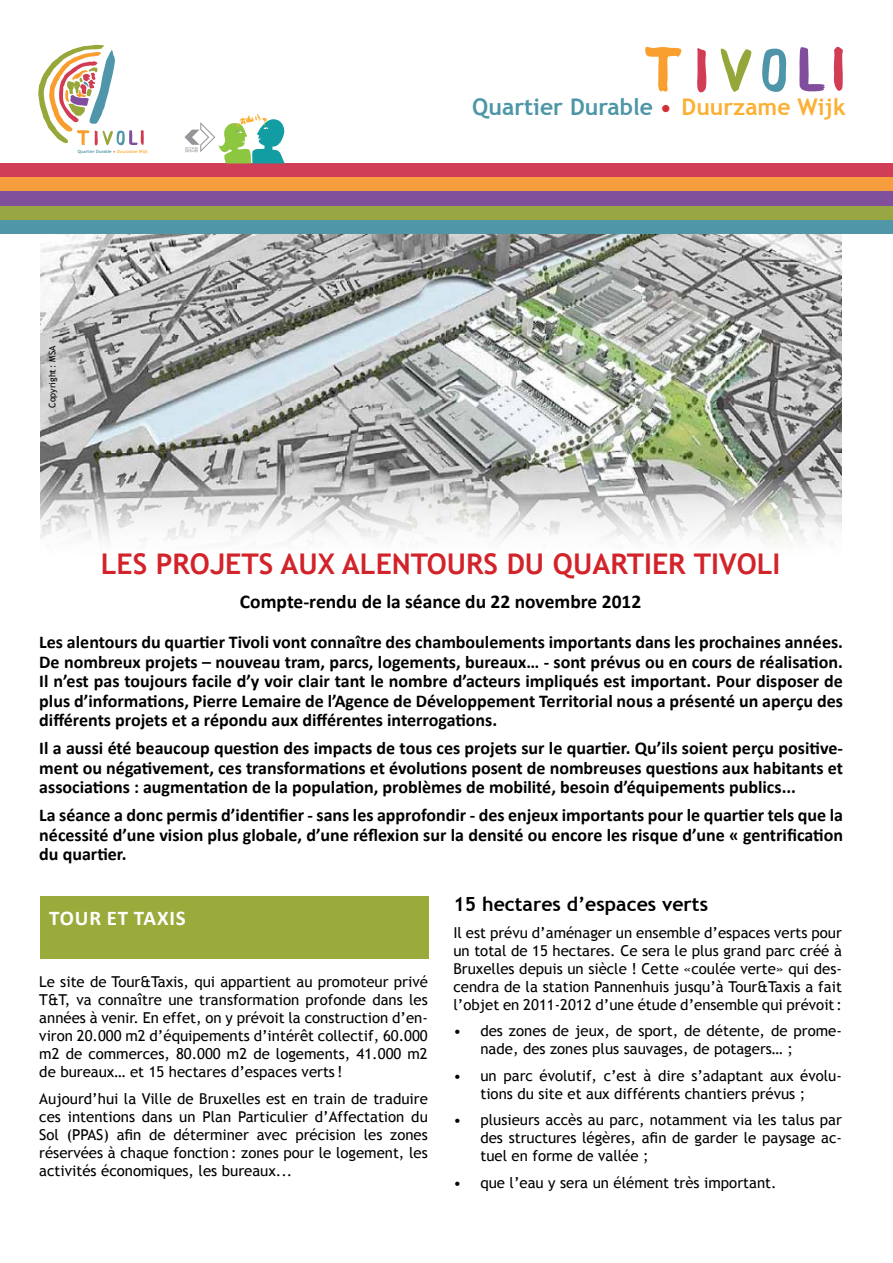
<style>
.page{position:relative;width:893px;height:1263px;background:#fff}
.page>*{position:absolute;margin:0;border:0;box-sizing:border-box;transform-origin:0 0}
.t1{font:700 28.5px "Trebuchet MS";color:#d2232a}
.t2{font:700 22.95px "Trebuchet MS";color:#4d96a7}
.t3{font:700 21px "Calibri";letter-spacing:.04em;color:#fff}
.t4{font:700 19.5px "Calibri";color:#000}
.t5{font:700 19.5px "Trebuchet MS";color:#000}
.t6{font:700 18px/19.5px "Calibri";color:#000;text-align:justify}
.t7{font:15px/18px "Trebuchet MS";color:#000;text-align:justify}
.t8{font:9px "Trebuchet MS";color:#000}
.t9{font:700 4.35px "Trebuchet MS";color:#4d96a7}
.s1{color:#fbb034}
.s2{color:#d32f36}
</style>
<div class="page">
<img style="left:40px;top:234px;width:802px;height:310px">
<div style="left:0;top:163px;width:893px;height:14px;background:#cf3d57"></div>
<div style="left:0;top:177px;width:893px;height:14px;background:#f69d3d"></div>
<div style="left:0;top:206px;width:893px;height:14px;background:#98a742"></div>
<div style="left:0;top:220px;width:893px;height:14px;background:#5096a9"></div>
<div style="left:0;top:191px;width:893px;height:15px;background:#81509c"></div>
<svg style="left:184px;top:114px;width:101px;height:49px"></svg>
<svg style="left:834px;top:47px;width:9px;height:44px"></svg>
<svg style="left:799px;top:47px;width:26px;height:45px"></svg>
<svg style="left:762px;top:48px;width:25px;height:44px"></svg>
<svg style="left:720px;top:48px;width:32px;height:44px"></svg>
<svg style="left:697px;top:48px;width:10px;height:45px"></svg>
<svg style="left:645px;top:47px;width:37px;height:45px"></svg>
<div style="left:40px;top:897px;width:389px;height:62px;background:#9aaa3b"></div>
<svg style="left:38px;top:45px;width:106px;height:101px"></svg>
<p class="t9" style="left:78px;top:149px;width:71px">Quartier Durable <span class="s1">Duurzame Wijk</span></p>
<h2 class="t2" style="left:472px;top:93px;width:375px">Quartier Durable <span class="s2">•</span> <span class="s1">Duurzame Wijk</span></h2>
<p class="t8" style="left:47px;top:408px;width:63px;rotate:-90deg">Copyright: MSA</p>
<h1 class="t1" style="left:101px;top:546px;width:681px">Les projets aux alentours du quartier Tivoli</h1>
<h3 class="t4" style="left:240px;top:589px;width:403px">Compte-rendu de la séance du 22 novembre 2012</h3>
<p class="t6" style="left:39px;top:632px;width:805px">Les alentours du quartier Tivoli vont connaître des chamboulements importants dans les prochaines années.<br>De nombreux projets – nouveau tram, parcs, logements, bureaux… - sont prévus ou en cours de réalisation.<br>Il n’est pas toujours facile d’y voir clair tant le nombre d’acteurs impliqués est important. Pour disposer de plus d’informations, Pierre Lemaire de l’Agence de Développement Territorial nous a présenté un aperçu des différents projets et a répondu aux différentes interrogations.</p>
<p class="t6" style="left:39px;top:738px;width:805px">Il a aussi été beaucoup question des impacts de tous ces projets sur le quartier. Qu’ils soient perçu positive&shy;ment ou négativement, ces transformations et évolutions posent de nombreuses questions aux habitants et associations : augmentation de la population, problèmes de mobilité, besoin d’équipements publics...</p>
<p class="t6" style="left:39px;top:805px;width:805px">La séance a donc permis d’identifier - sans les approfondir - des enjeux importants pour le quartier tels que la nécessité d’une vision plus globale, d’une réflexion sur la densité ou encore les risque d’une « gentrification du quartier.</p>
<h3 class="t3" style="left:49px;top:905px;width:138px">Tour et taxis</h3>
<p class="t7" style="left:39px;top:973px;width:390px">Le site de Tour&amp;Taxis, qui appartient au promoteur privé T&amp;T, va connaître une transformation profonde dans les années à venir. En effet, on y prévoit la construction d’en&shy;viron 20.000 m2 d’équipements d’intérêt collectif, 60.000 m2 de commerces, 80.000 m2 de logements, 41.000 m2 de bureaux… et 15 hectares d’espaces verts !</p>
<p class="t7" style="left:39px;top:1090px;width:390px">Aujourd’hui la Ville de Bruxelles est en train de traduire ces intentions dans un Plan Particulier d’Affectation du Sol (PPAS) afin de déterminer avec précision les zones réservées à chaque fonction: zones pour le logement, les activités économiques, les bureaux...</p>
<h3 class="t5" style="left:453px;top:892px;width:256px">15 hectares d’espaces verts</h3>
<p class="t7" style="left:453px;top:923px;width:390px">Il est prévu d’aménager un ensemble d’espaces verts pour un total de 15 hectares. Ce sera le plus grand parc créé à Bruxelles depuis un siècle ! Cette «coulée verte» qui des&shy;cendra de la station Pannenhuis jusqu’à Tour&amp;Taxis a fait l’objet en 2011-2012 d’une étude d’ensemble qui prévoit:</p>
<p class="t7" style="left:480px;top:1022px;width:363px;text-indent:-27px">• des zones de jeux, de sport, de détente, de prome&shy;nade, des zones plus sauvages, de potagers… ;</p>
<p class="t7" style="left:480px;top:1066px;width:363px;text-indent:-27px">• un parc évolutif, c’est à dire s’adaptant aux évolu&shy;tions du site et aux différents chantiers prévus ;</p>
<p class="t7" style="left:480px;top:1111px;width:363px;text-indent:-27px">• plusieurs accès au parc, notamment via les talus par des structures légères, afin de garder le paysage ac&shy;tuel en forme de vallée ;</p>
<p class="t7" style="left:453px;top:1173px;width:325px">• que l’eau y sera un élément très important.</p>
</div>
